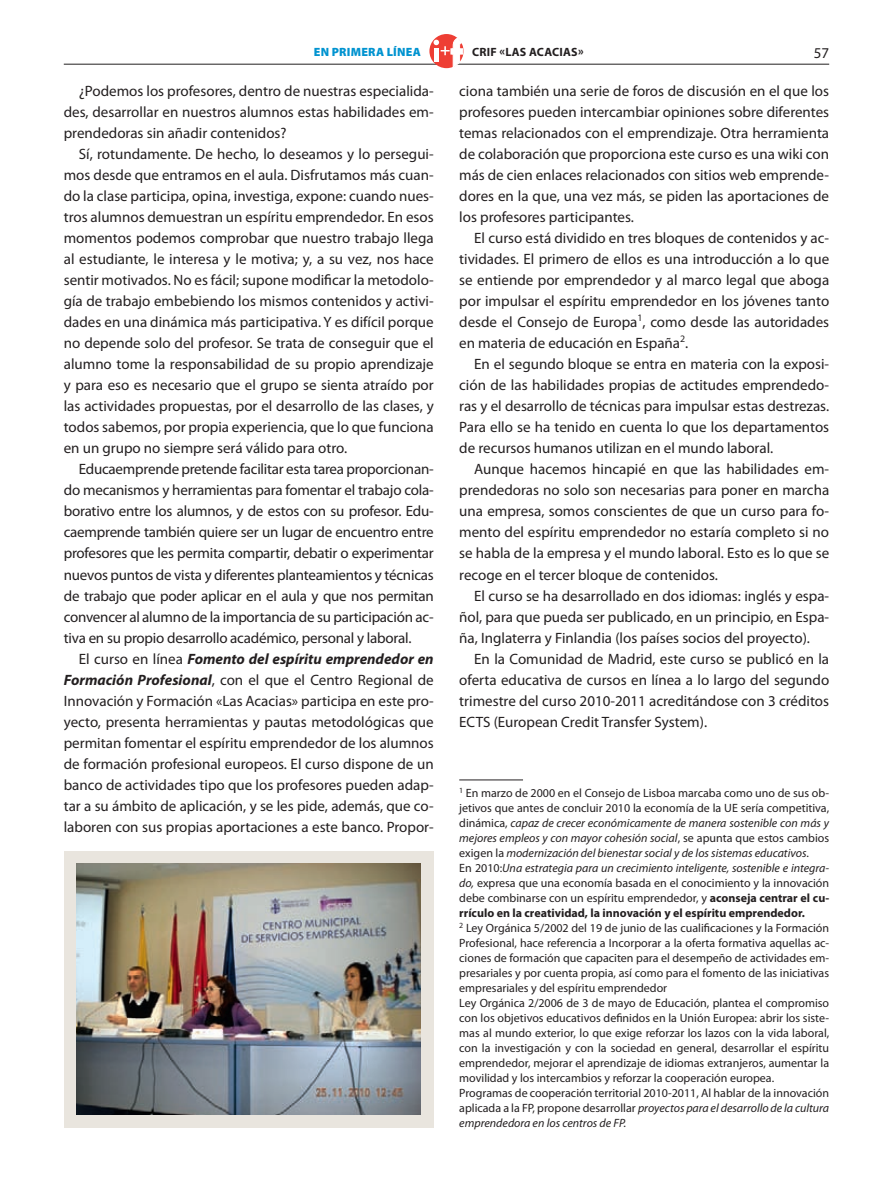
<style>
.page{position:relative;width:893px;height:1191px;background:#fff}
.page>*{position:absolute;margin:0;border:0;box-sizing:border-box;transform-origin:0 0}
.t1{font:15px/21px "Myriad Pro";color:#231f20;text-align:justify}
.t2{font:12px/15px "Myriad Pro";color:#231f20}
.t3{font:700 12px "Myriad Pro";letter-spacing:.025em;color:#231f20}
.t4{font:900 12px "Myriad Pro";letter-spacing:.02em;color:#0093d0}
.s1{font-weight:700;font-style:italic}
.s2{font-style:italic}
.s3{font-weight:700}
</style>
<div class="page">
<hr style="left:64px;top:64px;width:765px;height:1px;background:#231f20">
<svg style="left:429px;top:34px;width:35px;height:34px"></svg>
<svg style="left:433px;top:38px;width:30px;height:29px"></svg>
<hr style="left:459px;top:779px;width:64px;height:1px;background:#231f20">
<div style="left:64px;top:851px;width:370px;height:276px;background:#e9e5de"></div>
<img style="left:77px;top:863px;width:344px;height:251px">
<p class="t4" style="left:314px;top:45px;width:109px">EN PRIMERA LÍNEA</p>
<p class="t3" style="left:472px;top:45px;width:66px">crif «las acac</p>
<p class="t3" style="left:559px;top:45px;width:26px">ias»</p>
<p class="t1" style="left:814px;top:43px;width:17px">57</p>
<p class="t1" style="left:64px;top:81px;width:371px;text-indent:15px">¿Podemos los profesores, dentro de nuestras especialida&shy;des, desarrollar en nuestros alumnos estas habilidades em&shy;prendedoras sin añadir contenidos?</p>
<p class="t1" style="left:64px;top:144px;width:371px;text-indent:15px">Sí, rotundamente. De hecho, lo deseamos y lo persegui&shy;mos desde que entramos en el aula. Disfrutamos más cuan&shy;do la clase participa, opina, investiga, expone: cuando nues&shy;tros alumnos demuestran un espíritu emprendedor. En esos momentos podemos comprobar que nuestro trabajo llega al estudiante, le interesa y le motiva; y, a su vez, nos hace sentir motivados. No es fácil; supone modificar la metodolo&shy;gía de trabajo embebiendo los mismos contenidos y activi&shy;dades en una dinámica más participativa. Y es difícil porque no depende solo del profesor. Se trata de conseguir que el alumno tome la responsabilidad de su propio aprendizaje y para eso es necesario que el grupo se sienta atraído por las actividades propuestas, por el desarrollo de las clases, y todos sabemos, por propia experiencia, que lo que funciona en un grupo no siempre será válido para otro.</p>
<p class="t1" style="left:64px;top:459px;width:371px;text-indent:15px">Educaemprende pretende facilitar esta tarea proporcionan&shy;do mecanismos y herramientas para fomentar el trabajo cola&shy;borativo entre los alumnos, y de estos con su profesor. Edu&shy;caemprende también quiere ser un lugar de encuentro entre profesores que les permita compartir, debatir o experimentar nuevos puntos de vista y diferentes planteamientos y técnicas de trabajo que poder aplicar en el aula y que nos permitan convencer al alumno de la importancia de su participación ac&shy;tiva en su propio desarrollo académico, personal y laboral.</p>
<p class="t1" style="left:64px;top:648px;width:371px;text-indent:15px">El curso en línea <span class="s1">Fomento del espíritu emprendedor en Formación Profesional</span>, con el que el Centro Regional de Innovación y Formación «Las Acacias» participa en este pro&shy;yecto, presenta herramientas y pautas metodológicas que permitan fomentar el espíritu emprendedor de los alumnos de formación profesional europeos. El curso dispone de un banco de actividades tipo que los profesores pueden adap&shy;tar a su ámbito de aplicación, y se les pide, además, que co&shy;laboren con sus propias aportaciones a este banco. Propor-</p>
<p class="t1" style="left:459px;top:81px;width:371px">ciona también una serie de foros de discusión en el que los profesores pueden intercambiar opiniones sobre diferentes temas relacionados con el emprendizaje. Otra herramienta de colaboración que proporciona este curso es una wiki con más de cien enlaces relacionados con sitios web emprende&shy;dores en la que, una vez más, se piden las aportaciones de los profesores participantes.</p>
<p class="t1" style="left:459px;top:228px;width:371px;text-indent:15px">El curso está dividido en tres bloques de contenidos y ac&shy;tividades. El primero de ellos es una introducción a lo que se entiende por emprendedor y al marco legal que aboga por impulsar el espíritu emprendedor en los jóvenes tanto desde el Consejo de Europa<sup>1</sup>, como desde las autoridades en materia de educación en España<sup>2</sup>.</p>
<p class="t1" style="left:459px;top:354px;width:371px;text-indent:15px">En el segundo bloque se entra en materia con la exposi&shy;ción de las habilidades propias de actitudes emprendedo&shy;ras y el desarrollo de técnicas para impulsar estas destrezas.<br>Para ello se ha tenido en cuenta lo que los departamentos de recursos humanos utilizan en el mundo laboral.</p>
<p class="t1" style="left:459px;top:459px;width:371px;text-indent:15px">Aunque hacemos hincapié en que las habilidades em&shy;prendedoras no solo son necesarias para poner en marcha una empresa, somos conscientes de que un curso para fo&shy;mento del espíritu emprendedor no estaría completo si no se habla de la empresa y el mundo laboral. Esto es lo que se recoge en el tercer bloque de contenidos.</p>
<p class="t1" style="left:459px;top:585px;width:371px;text-indent:15px">El curso se ha desarrollado en dos idiomas: inglés y espa&shy;ñol, para que pueda ser publicado, en un principio, en Espa&shy;ña, Inglaterra y Finlandia (los países socios del proyecto).</p>
<p class="t1" style="left:459px;top:648px;width:371px;text-indent:15px">En la Comunidad de Madrid, este curso se publicó en la oferta educativa de cursos en línea a lo largo del segundo trimestre del curso 2010-2011 acreditándose con 3 créditos ECTS (European Credit Transfer System).</p>
<p class="t2" style="left:459px;top:786px;width:371px"><sup>1</sup> En marzo de 2000 en el Consejo de Lisboa marcaba como uno de sus ob&shy;jetivos que antes de concluir 2010 la economía de la UE sería competitiva, dinámica, <span class="s2">capaz de crecer económicamente de manera sostenible con más y mejores empleos y con mayor cohesión social</span>, se apunta que estos cambios exigen la <span class="s2">modernización del bienestar social y de los sistemas educativos</span>.<br>En 2010:<span class="s2">Una estrategia para un crecimiento inteligente, sostenible e integra&shy;do,</span> expresa que una economía basada en el conocimiento y la innovación debe combinarse con un espíritu emprendedor, y <span class="s3">aconseja centrar el cu&shy;rrículo en la creatividad, la innovación y el espíritu emprendedor.<br></span><sup>2</sup> Ley Orgánica 5/2002 del 19 de junio de las cualificaciones y la Formación Profesional, hace referencia a Incorporar a la oferta formativa aquellas ac&shy;ciones de formación que capaciten para el desempeño de actividades em&shy;presariales y por cuenta propia, así como para el fomento de las iniciativas empresariales y del espíritu emprendedor<br>Ley Orgánica 2/2006 de 3 de mayo de Educación, plantea el compromiso con los objetivos educativos definidos en la Unión Europea: abrir los siste&shy;mas al mundo exterior, lo que exige reforzar los lazos con la vida laboral, con la investigación y con la sociedad en general, desarrollar el espíritu emprendedor, mejorar el aprendizaje de idiomas extranjeros, aumentar la movilidad y los intercambios y reforzar la cooperación europea.<br>Programas de cooperación territorial 2010-2011, Al hablar de la innovación aplicada a la FP, propone desarrollar <span class="s2">proyectos para el desarrollo de la cultura emprendedora en los centros de FP.</span></p>
</div>
